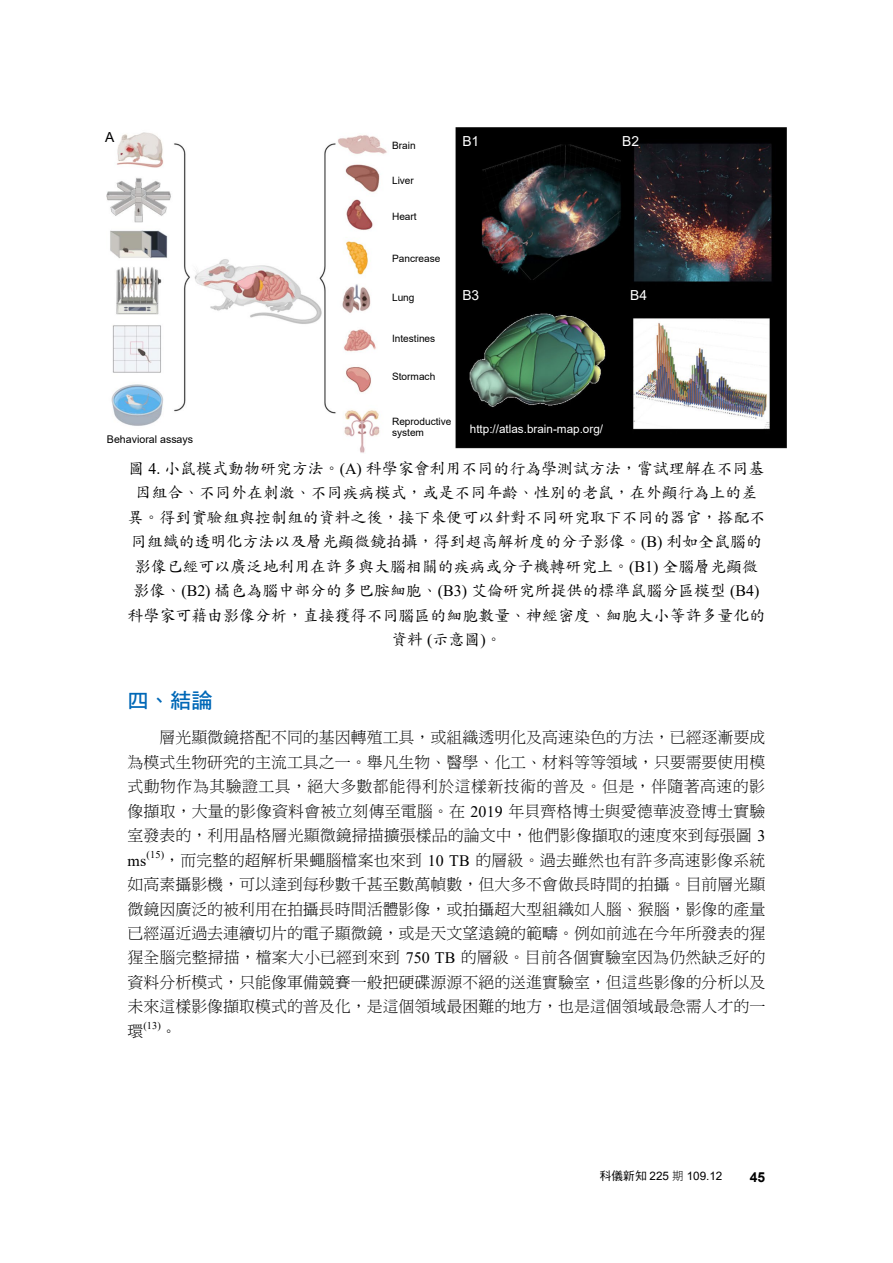
<style>
.page{position:relative;width:893px;height:1263px;background:#fff}
.page>*{position:absolute;margin:0;border:0;box-sizing:border-box;transform-origin:0 0}
.t1{font:21.3px "DF Hei Std W7";color:#0068b7}
.t2{font:15.9px/24.5px "DF Ming Std W3";color:#000;text-align:justify}
.t3{font:15.9px/24.5px "DF Kai Shu Std W5";color:#000;text-align:center}
.t4{font:15.9px "Times New Roman";color:#000}
.t5{font:13.8px "Arial";color:#fff}
.t6{font:700 13.8px "Arial";color:#000}
.t7{font:13.8px "Arial";color:#000}
.t8{font:11.7px "Arial";color:#fff}
.t9{font:11.7px "Arial";color:#000}
.t10{font:10.65px "Arial";color:#000}
.t11{font:10.35px "Times New Roman";color:#000}
.t12{font:10.05px/11.7px "Arial";color:#000}
.s1{font-family:"Times New Roman"}
.s2{font-family:"DF Hei Std W5"}
.s3{font-family:"DF Hei Std W3"}
</style>
<div class="page">
<img style="left:106px;top:128px;width:681px;height:325px">
<p class="t7" style="left:105px;top:127px;width:11px">A</p>
<p class="t5" style="left:462px;top:132px;width:18px">B1</p>
<p class="t12" style="left:392px;top:140px;width:25px">Brain</p>
<p class="t12" style="left:392px;top:175px;width:23px">Liver</p>
<p class="t12" style="left:392px;top:210px;width:26px">Heart</p>
<p class="t12" style="left:392px;top:253px;width:50px">Pancrease</p>
<p class="t12" style="left:392px;top:292px;width:24px">Lung</p>
<p class="t12" style="left:392px;top:332px;width:45px">Intestines</p>
<p class="t12" style="left:392px;top:371px;width:45px">Stormach</p>
<p class="t12" style="left:392px;top:415px;width:61px">Reproductive system</p>
<p class="t5" style="left:462px;top:286px;width:18px">B3</p>
<p class="t8" style="left:470px;top:421px;width:135px">http://atlas.brain-map.org/</p>
<p class="t10" style="left:107px;top:432px;width:88px">Behavioral assays</p>
<p class="t5" style="left:622px;top:132px;width:18px">B2</p>
<p class="t5" style="left:630px;top:286px;width:18px">B4</p>
<p class="t3" style="left:128px;top:456px;width:639px">圖 <span class="s1">4.</span> 小鼠模式動物研究方法。<span class="s1">(A)</span> 科學家會利用不同的行為學測試方法，嘗試理解在不同基因組合、不同外在刺激、不同疾病模式，或是不同年齡、性別的老鼠，在外顯行為上的差異。得到實驗組與控制組的資料之後，接下來便可以針對不同研究取下不同的器官，搭配不同組織的透明化方法以及層光顯微鏡拍攝，得到超高解析度的分子影像。<span class="s1">(B)</span> 利如全鼠腦的影像已經可以廣泛地利用在許多與大腦相關的疾病或分子機轉研究上。<span class="s1">(B1)</span> 全腦層光顯微影像、<span class="s1">(B2)</span> 橘色為腦中部分的多巴胺細胞、<span class="s1">(B3)</span> 艾倫研究所提供的標準鼠腦分區模型 <span class="s1">(B4)</span>科學家可藉由影像分析，直接獲得不同腦區的細胞數量、神經密度、細胞大小等許多量化的資料 <span class="s1">(</span>示意圖<span class="s1">)</span>。</p>
<h1 class="t1" style="left:128px;top:688px;width:87px">四、結論</h1>
<p class="t2" style="left:128px;top:725px;width:639px;text-indent:32px">層光顯微鏡搭配不同的基因轉殖工具，或組織透明化及高速染色的方法，已經逐漸要成為模式生物研究的主流工具之一。舉凡生物、醫學、化工、材料等等領域，只要需要使用模式動物作為其驗證工具，絕大多數都能得利於這樣新技術的普及。但是，伴隨著高速的影像擷取，大量的影像資料會被立刻傳至電腦。在 <span class="s1">2019</span> 年貝齊格博士與愛德華波登博士實驗室發表的，利用晶格層光顯微鏡掃描擴張樣品的論文中，他們影像擷取的速度來到每張圖 <span class="s1">3</span></p>
<p class="t4" style="left:128px;top:849px;width:20px">ms</p>
<p class="t11" style="left:147px;top:847px;width:19px">(15)</p>
<p class="t2" style="left:128px;top:847px;width:639px;text-indent:37px">，而完整的超解析果蠅腦檔案也來到 <span class="s1">10 TB</span> 的層級。過去雖然也有許多高速影像系統如高素攝影機，可以達到每秒數千甚至數萬幀數，但大多不會做長時間的拍攝。目前層光顯微鏡因廣泛的被利用在拍攝長時間活體影像，或拍攝超大型組織如人腦、猴腦，影像的產量已經逼近過去連續切片的電子顯微鏡，或是天文望遠鏡的範疇。例如前述在今年所發表的猩猩全腦完整掃描，檔案大小已經到來到 <span class="s1">750 TB</span> 的層級。目前各個實驗室因為仍然缺乏好的資料分析模式，只能像軍備競賽一般把硬碟源源不絕的送進實驗室，但這些影像的分析以及未來這樣影像擷取模式的普及化，是這個領域最困難的地方，也是這個領域最急需人才的一環</p>
<p class="t11" style="left:144px;top:1018px;width:19px">(13)</p>
<p class="t2" style="left:161px;top:1019px;width:17px">。</p>
<p class="t9" style="left:600px;top:1168px;width:124px"><span class="s2">科儀新知</span> 225 <span class="s3">期</span> 109.12</p>
<p class="t6" style="left:750px;top:1167px;width:17px">45</p>
</div>
